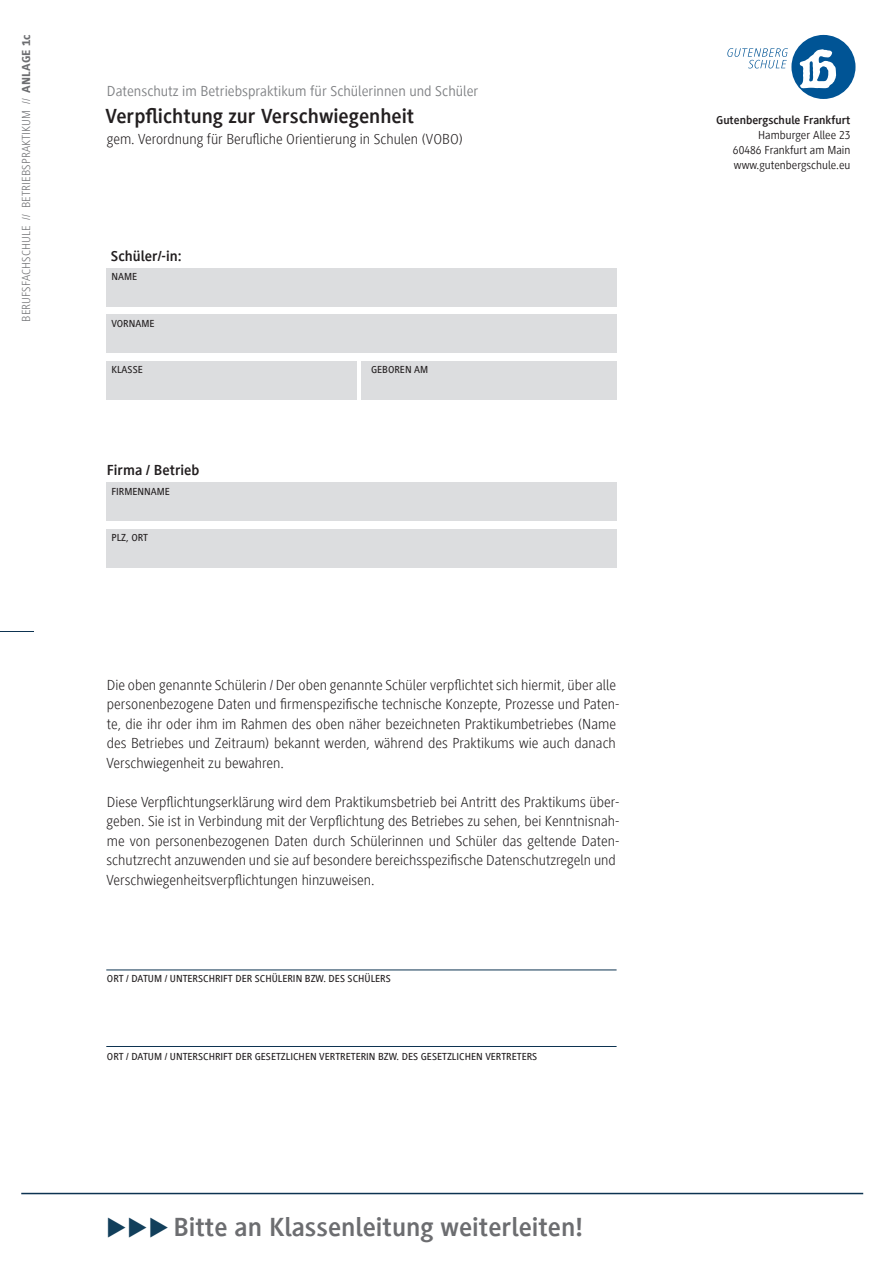
<style>
.page{position:relative;width:893px;height:1263px;background:#fff}
.page>*{position:absolute;margin:0;border:0;box-sizing:border-box;transform-origin:0 0}
.t1{font:700 27px "Generis Sans Com";color:#6c6d70}
.t2{font:700 21px "Generis Sans Com";color:#231f20}
.t3{font:300 15px/19.5px "Generis Sans Com";color:#231f20}
.t4{font:15px "Generis Sans Com";color:#808285}
.t5{font:700 15px "Generis Sans Com";color:#231f20}
.t6{font:12px/15px "Generis Sans Com";color:#231f20;text-align:justify}
.t7{font:300 12px "Generis Sans Com";letter-spacing:.01em;color:#6c6d70}
.t8{font:700 12px "Generis Sans Com";color:#231f20}
.t9{font:500 10.5px "Generis Sans Com";color:#231f20}
.s1{font-weight:800}
.s2{color:#123f5b}
</style>
<div class="page">
<div style="left:361px;top:361px;width:256px;height:39px;background:#dcdddf"></div>
<div style="left:106px;top:268px;width:511px;height:38px;background:#dcdddf"></div>
<div style="left:106px;top:315px;width:511px;height:38px;background:#dcdddf"></div>
<div style="left:106px;top:361px;width:251px;height:39px;background:#dcdddf"></div>
<hr style="left:0;top:631px;width:34px;height:1px;background:#0d3351">
<div style="left:791px;top:35px;width:64px;height:64px;background:#005495;border-radius:50%"></div>
<svg style="left:800px;top:49px;width:36px;height:39px"></svg>
<svg style="left:727px;top:48px;width:61px;height:20px"></svg>
<div style="left:106px;top:483px;width:511px;height:38px;background:#dcdddf"></div>
<div style="left:106px;top:529px;width:511px;height:39px;background:#dcdddf"></div>
<hr style="left:106px;top:969px;width:511px;height:1px;background:#0d3351">
<hr style="left:106px;top:1046px;width:511px;height:1px;background:#0d3351">
<hr style="left:21px;top:1193px;width:842px;height:1px;background:#0d3351">
<p class="t7" style="left:19px;top:322px;width:289px;rotate:-90deg">BERUFSFACHSCHULE // BETRIEBSPRAKTIKUM // <span class="s1">ANLAGE 1c</span></p>
<p class="t4" style="left:107px;top:83px;width:373px">Datenschutz im Betriebspraktikum für Schülerinnen und Schüler</p>
<h2 class="t2" style="left:106px;top:104px;width:310px">Verpflichtung zur Verschwiegenheit</h2>
<p class="t3" style="left:107px;top:129px;width:358px">gem. Verordnung für Berufliche Orientierung in Schulen (VOBO)</p>
<p class="t5" style="left:111px;top:247px;width:72px">Schüler/-in:</p>
<p class="t9" style="left:111px;top:271px;width:27px">NAME</p>
<p class="t9" style="left:111px;top:318px;width:45px">VORNAME</p>
<p class="t9" style="left:111px;top:364px;width:33px">KLASSE</p>
<p class="t9" style="left:371px;top:364px;width:59px">GEBOREN AM</p>
<p class="t5" style="left:107px;top:462px;width:94px">Firma / Betrieb</p>
<p class="t9" style="left:111px;top:485px;width:60px">FIRMENNAME</p>
<p class="t9" style="left:111px;top:532px;width:38px">PLZ, ORT</p>
<p class="t3" style="left:107px;top:675px;width:514px">Die oben genannte Schülerin / Der oben genannte Schüler verpflichtet sich hiermit, über alle personenbezogene Daten und firmenspezifische technische Konzepte, Prozesse und Paten&shy;te, die ihr oder ihm im Rahmen des oben näher bezeichneten Praktikumbetriebes (Name des Betriebes und Zeitraum) bekannt werden, während des Praktikums wie auch danach Verschwiegenheit zu bewahren.</p>
<p class="t3" style="left:106px;top:792px;width:514px">Diese Verpflichtungserklärung wird dem Praktikumsbetrieb bei Antritt des Praktikums über&shy;geben. Sie ist in Verbindung mit der Verpflichtung des Betriebes zu sehen, bei Kenntnisnah&shy;me von personenbezogenen Daten durch Schülerinnen und Schüler das geltende Daten&shy;schutzrecht anzuwenden und sie auf besondere bereichsspezifische Datenschutzregeln und Verschwiegenheitsverpflichtungen hinzuweisen.</p>
<p class="t9" style="left:107px;top:973px;width:285px">ORT / DATUM / UNTERSCHRIFT DER SCHÜLERIN BZW. DES SCHÜLERS</p>
<p class="t9" style="left:107px;top:1051px;width:432px">ORT / DATUM / UNTERSCHRIFT DER GESETZLICHEN VERTRETERIN BZW. DES GESETZLICHEN VERTRETERS</p>
<h1 class="t1" style="left:106px;top:1212px;width:478px"><span class="s2">◆◆◆</span> Bitte an Klassenleitung weiterleiten!</h1>
<p class="t8" style="left:716px;top:113px;width:136px">Gutenbergschule Frankfurt</p>
<p class="t6" style="left:733px;top:127px;width:119px;text-indent:25px">Hamburger Allee 23<br>60486 Frankfurt am Main www.gutenbergschule.eu</p>
</div>
